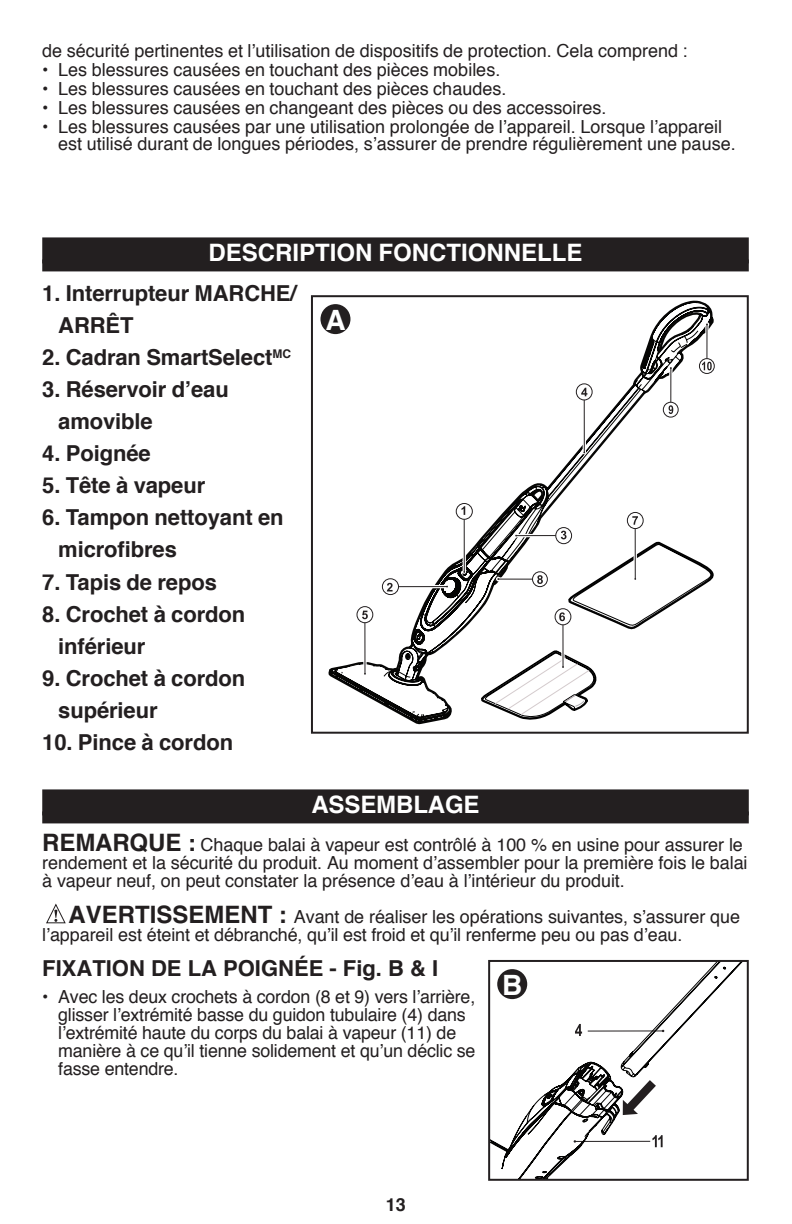
<style>
.page{position:relative;width:792px;height:1224px;background:#fff}
.page>*{position:absolute;margin:0;border:0;box-sizing:border-box;transform-origin:0 0}
.t1{font:700 28px "Helvetica";color:#fff}
.t2{font:700 24px "Helvetica";letter-spacing:-.005em;color:#fff}
.t3{font:700 22px/32px "Helvetica";letter-spacing:-.005em;color:#231f20}
.t4{font:18px/18px "Helvetica";letter-spacing:-.005em;color:#231f20}
.t5{font:700 18px "Helvetica";color:#231f20}
.s1{font-weight:700;font-size:24px}
.s2{font-family:"Helvetica LT Std";font-weight:700;font-size:24px}
</style>
<div class="page">
<div style="left:42px;top:237px;width:707px;height:26px;background:#231f20"></div>
<div style="left:42px;top:259px;width:707px;height:12px;background:#231f20"></div>
<div style="left:42px;top:789px;width:707px;height:26px;background:#231f20"></div>
<div style="left:42px;top:811px;width:707px;height:12px;background:#231f20"></div>
<svg style="left:46px;top:903px;width:20px;height:21px"></svg>
<svg style="left:491px;top:963px;width:251px;height:215px"></svg>
<svg style="left:623px;top:1080px;width:33px;height:35px"></svg>
<svg style="left:652px;top:1135px;width:11px;height:12px"></svg>
<div style="left:488px;top:960px;width:261px;height:221px;border:2px solid #231f20"></div>
<div style="left:497px;top:969px;width:30px;height:30px;background:#231f20;border-radius:50%"></div>
<svg style="left:330px;top:302px;width:382px;height:421px"></svg>
<hr style="left:516px;top:534px;width:48px;height:3px;background:#fff">
<hr style="left:516px;top:535px;width:48px;height:1px;background:#231f20">
<svg style="left:556px;top:528px;width:16px;height:16px"></svg>
<div style="left:556px;top:527px;width:16px;height:17px;border:1px solid #231f20;border-radius:50%"></div>
<svg style="left:559px;top:531px;width:155px;height:104px"></svg>
<hr style="left:583px;top:399px;width:3px;height:53px;background:#fff">
<hr style="left:584px;top:399px;width:1px;height:53px;background:#231f20">
<svg style="left:576px;top:384px;width:16px;height:16px"></svg>
<div style="left:576px;top:384px;width:16px;height:16px;border:1px solid #231f20;border-radius:50%"></div>
<svg style="left:581px;top:388px;width:6px;height:8px"></svg>
<hr style="left:463px;top:518px;width:3px;height:54px;background:#fff">
<svg style="left:462px;top:570px;width:4px;height:4px"></svg>
<hr style="left:464px;top:518px;width:1px;height:54px;background:#231f20">
<svg style="left:456px;top:503px;width:16px;height:16px"></svg>
<div style="left:456px;top:503px;width:17px;height:17px;border:1px solid #231f20;border-radius:50%"></div>
<svg style="left:461px;top:506px;width:4px;height:9px"></svg>
<svg style="left:363px;top:623px;width:4px;height:49px"></svg>
<svg style="left:363px;top:672px;width:4px;height:4px"></svg>
<hr style="left:365px;top:620px;width:1px;height:54px;background:#231f20">
<svg style="left:357px;top:607px;width:16px;height:16px"></svg>
<div style="left:357px;top:606px;width:16px;height:17px;border:1px solid #231f20;border-radius:50%"></div>
<svg style="left:362px;top:611px;width:6px;height:8px"></svg>
<svg style="left:501px;top:577px;width:31px;height:4px"></svg>
<svg style="left:496px;top:577px;width:5px;height:4px"></svg>
<hr style="left:498px;top:579px;width:36px;height:1px;background:#231f20">
<svg style="left:532px;top:572px;width:16px;height:15px"></svg>
<svg style="left:537px;top:575px;width:6px;height:9px"></svg>
<svg style="left:669px;top:370px;width:4px;height:32px"></svg>
<svg style="left:669px;top:366px;width:4px;height:4px"></svg>
<hr style="left:670px;top:368px;width:1px;height:35px;background:#231f20">
<svg style="left:663px;top:402px;width:15px;height:15px"></svg>
<svg style="left:669px;top:405px;width:4px;height:9px"></svg>
<svg style="left:705px;top:327px;width:4px;height:31px"></svg>
<svg style="left:705px;top:322px;width:4px;height:5px"></svg>
<hr style="left:707px;top:324px;width:1px;height:36px;background:#231f20">
<svg style="left:699px;top:359px;width:15px;height:14px"></svg>
<div style="left:699px;top:358px;width:15px;height:16px;border:1px solid #231f20;border-radius:50%"></div>
<svg style="left:702px;top:362px;width:10px;height:8px"></svg>
<hr style="left:393px;top:585px;width:54px;height:3px;background:#fff">
<hr style="left:393px;top:586px;width:54px;height:1px;background:#231f20">
<svg style="left:382px;top:579px;width:17px;height:16px"></svg>
<div style="left:382px;top:579px;width:17px;height:16px;border:1px solid #231f20;border-radius:50%"></div>
<svg style="left:387px;top:583px;width:6px;height:8px"></svg>
<div style="left:311px;top:295px;width:438px;height:439px;border:2px solid #231f20"></div>
<div style="left:320px;top:304px;width:30px;height:30px;background:#231f20;border-radius:50%"></div>
<p class="t4" style="left:42px;top:42px;width:647px">de sécurité pertinentes et l’utilisation de dispositifs de protection. Cela comprend :</p>
<p class="t4" style="left:42px;top:61px;width:460px">• Les blessures causées en touchant des pièces mobiles.</p>
<p class="t4" style="left:42px;top:80px;width:466px">• Les blessures causées en touchant des pièces chaudes.</p>
<p class="t4" style="left:42px;top:99px;width:566px">• Les blessures causées en changeant des pièces ou des accessoires.</p>
<p class="t4" style="left:58px;top:119px;width:679px;line-height:17px;text-indent:-16px">• Les blessures causées par une utilisation prolongée de l’appareil. Lorsque l’appareil est utilisé durant de longues périodes, s’assurer de prendre régulièrement une pause.</p>
<h2 class="t2" style="left:208px;top:234px;width:49px">Description</h2>
<h2 class="t2" style="left:379px;top:234px;width:32px">fonctionn</h2>
<h2 class="t2" style="left:521px;top:234px;width:63px">elle</h2>
<p class="t3" style="left:58px;top:278px;width:240px;text-indent:-16px">1. Interrupteur MARCHE/<br>ARRÊT</p>
<p class="t3" style="left:42px;top:342px;width:250px">2. Cadran SmartSelect<sup>MC</sup></p>
<p class="t3" style="left:58px;top:374px;width:172px;text-indent:-16px">3. Réservoir d’eau amovible</p>
<p class="t3" style="left:42px;top:438px;width:110px">4. Poignée</p>
<p class="t3" style="left:42px;top:470px;width:164px">5. Tête à vapeur</p>
<p class="t3" style="left:58px;top:502px;width:227px;text-indent:-16px">6. Tampon nettoyant en microfibres</p>
<p class="t3" style="left:42px;top:566px;width:176px">7. Tapis de repos</p>
<p class="t3" style="left:58px;top:598px;width:188px;text-indent:-16px">8. Crochet à cordon inférieur</p>
<p class="t3" style="left:58px;top:662px;width:188px;text-indent:-16px">9. Crochet à cordon supérieur</p>
<p class="t3" style="left:42px;top:726px;width:192px">10. Pince à cordon</p>
<h1 class="t1" style="left:325px;top:297px;width:22px">A</h1>
<h2 class="t2" style="left:311px;top:786px;width:151px">ASSEMBLAGE</h2>
<p class="t4" style="left:42px;top:837px;width:707px"><span class="s1">REMARQUE :</span> Chaque balai à vapeur est contrôlé à 100 % en usine pour assurer le rendement et la sécurité du produit. Au moment d’assembler pour la première fois le balai à vapeur neuf, on peut constater la présence d’eau à l’intérieur du produit.</p>
<p class="t4" style="left:42px;top:909px;width:699px;text-indent:26px"><span class="s2">AVERTISSEMENT :</span> Avant de réaliser les opérations suivantes, s’assurer que l’appareil est éteint et débranché, qu’il est froid et qu’il renferme peu ou pas d’eau.</p>
<p class="t3" style="left:42px;top:953px;width:49px">Fixation</p>
<p class="t3" style="left:151px;top:953px;width:289px">de la poignée - Fig. B &amp; I</p>
<p class="t4" style="left:58px;top:989px;width:419px;text-indent:-16px">• Avec les deux crochets à cordon (8 et 9) vers l’arrière, glisser l’extrémité basse du guidon tubulaire (4) dans l’extrémité haute du corps du balai à vapeur (11) de manière à ce qu’il tienne solidement et qu’un déclic se fasse entendre.</p>
<h1 class="t1" style="left:502px;top:962px;width:22px">B</h1>
<p class="t5" style="left:386px;top:1190px;width:22px">13</p>
</div>
